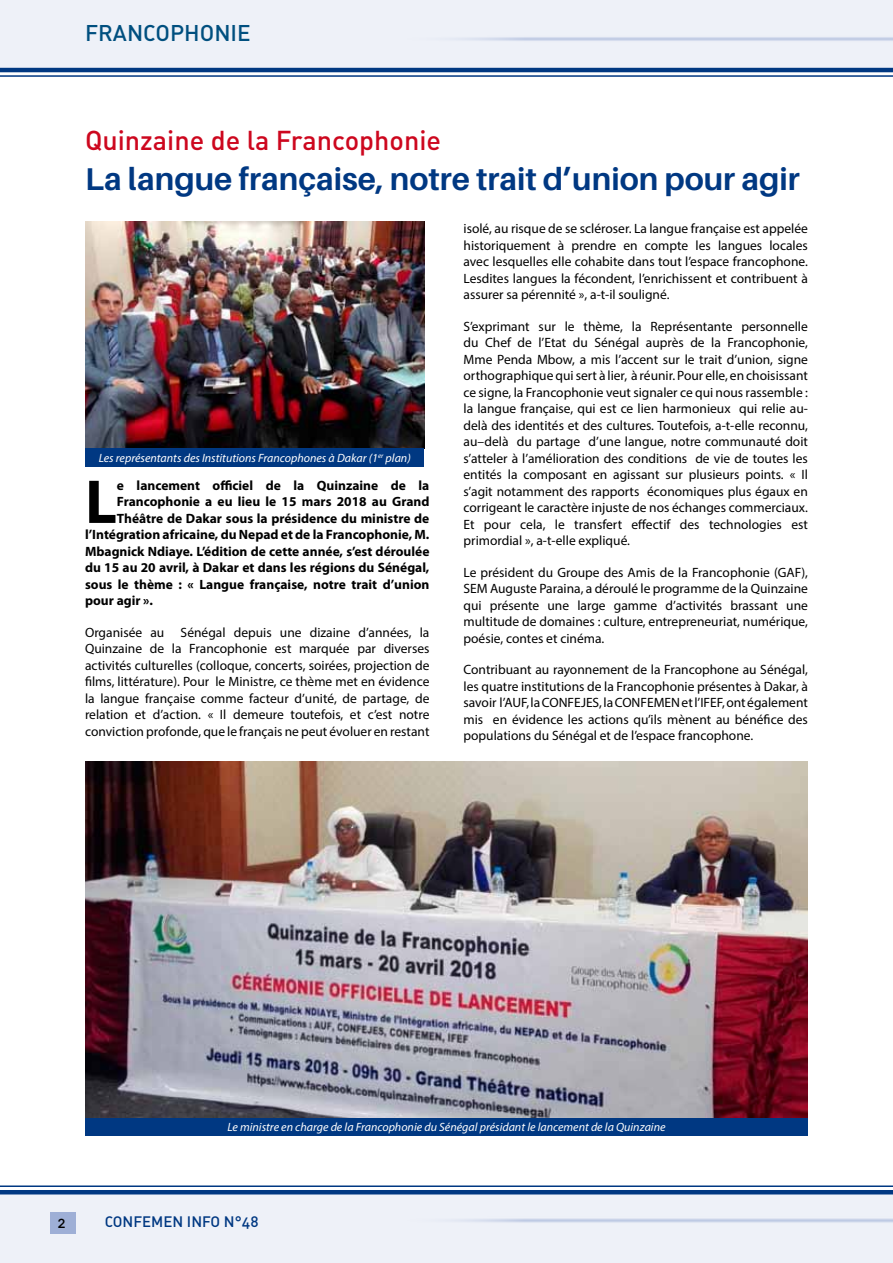
<style>
.page{position:relative;width:893px;height:1263px;background:#fff}
.page>*{position:absolute;margin:0;border:0;box-sizing:border-box;transform-origin:0 0}
.t1{font:700 62.4px "Myriad Pro";color:#000}
.t2{font:700 31.5px "Aileron";color:#003882}
.t3{font:27px "DIN Medium Alternate";color:#cd071e}
.t4{font:22.5px "DIN Medium Alternate";color:#004f7f}
.t5{font:15px "DIN Medium Alternate";color:#003882}
.t6{font:15px "DIN Medium Alternate";color:#000}
.t7{font:13.5px/16.5px "Myriad Pro";color:#000;text-align:justify}
.t8{font:700 13.5px "Myriad Pro";color:#000}
.t9{font:italic 12px "Myriad Pro";color:#fff}
</style>
<div class="page">
<div style="left:0;top:1194px;width:893px;height:69px;background:#eef1f8"></div>
<div style="left:51px;top:1213px;width:25px;height:21px;background:#9eafd6"></div>
<div style="left:0;top:0;width:893px;height:71px;background:#eef1f8"></div>
<svg style="left:458px;top:37px;width:435px;height:4px;background:#ced6ea"></svg>
<svg style="left:455px;top:1218px;width:438px;height:5px"></svg>
<hr style="left:0;top:68px;width:893px;height:4px;background:#003882">
<hr style="left:0;top:75px;width:893px;height:2px;background:#003882">
<hr style="left:0;top:1185px;width:893px;height:2px;background:#003882">
<hr style="left:0;top:1190px;width:893px;height:4px;background:#003882">
<img style="left:85px;top:761px;width:723px;height:357px">
<div style="left:85px;top:1118px;width:723px;height:17px;background:#003882"></div>
<img style="left:85px;top:222px;width:339px;height:227px">
<div style="left:85px;top:449px;width:339px;height:18px;background:#003882"></div>
<h3 class="t4" style="left:85px;top:19px;width:57px">Franco</h3>
<h3 class="t4" style="left:170px;top:19px;width:43px">phonie</h3>
<h3 class="t3" style="left:85px;top:123px;width:357px">Quinzaine de la Francophonie</h3>
<h2 class="t2" style="left:85px;top:162px;width:716px">La langue française, notre trait d’union pour agir</h2>
<p class="t9" style="left:99px;top:451px;width:313px">Les représentants des Institutions Francophones à Dakar (1<sup>er</sup> plan)</p>
<h1 class="t1" style="left:85px;top:461px;width:33px">L</h1>
<p class="t8" style="left:117px;top:477px;width:314px">e lancement officiel de la Quinzaine de la</p>
<p class="t8" style="left:117px;top:493px;width:314px">Francophonie a eu lieu le 15 mars 2018 au Grand</p>
<p class="t8" style="left:117px;top:509px;width:314px">Théâtre de Dakar sous la présidence du ministre de</p>
<p class="t8" style="left:85px;top:526px;width:346px">l’Intégration africaine, du Nepad et de la Francophonie, M.</p>
<p class="t8" style="left:85px;top:542px;width:346px">Mbagnick Ndiaye. L’édition de cette année, s’est déroulée</p>
<p class="t8" style="left:85px;top:559px;width:346px">du 15 au 20 avril, à Dakar et dans les régions du Sénégal,</p>
<p class="t8" style="left:85px;top:575px;width:346px">sous le thème : « Langue française, notre trait d’union</p>
<p class="t8" style="left:85px;top:592px;width:69px">pour agir ».</p>
<p class="t7" style="left:85px;top:624px;width:346px">Organisée au Sénégal depuis une dizaine d’années, la Quinzaine de la Francophonie est marquée par diverses activités culturelles (colloque, concerts, soirées, projection de films, littérature). Pour le Ministre, ce thème met en évidence la langue française comme facteur d’unité, de partage, de relation et d’action. « Il demeure toutefois, et c’est notre conviction profonde, que le français ne peut évoluer en restant</p>
<p class="t7" style="left:463px;top:220px;width:346px">isolé, au risque de se scléroser. La langue française est appelée historiquement à prendre en compte les langues locales avec lesquelles elle cohabite dans tout l’espace francophone.<br>Lesdites langues la fécondent, l’enrichissent et contribuent à assurer sa pérennité », a-t-il souligné.</p>
<p class="t7" style="left:463px;top:318px;width:346px">S’exprimant sur le thème, la Représentante personnelle du Chef de l’Etat du Sénégal auprès de la Francophonie, Mme Penda Mbow, a mis l’accent sur le trait d’union, signe orthographique qui sert à lier, à réunir. Pour elle, en choisissant ce signe, la Francophonie veut signaler ce qui nous rassemble : la langue française, qui est ce lien harmonieux qui relie au&shy;delà des identités et des cultures. Toutefois, a-t-elle reconnu, au–delà du partage d’une langue, notre communauté doit s’atteler à l’amélioration des conditions de vie de toutes les entités la composant en agissant sur plusieurs points. « Il s’agit notamment des rapports économiques plus égaux en corrigeant le caractère injuste de nos échanges commerciaux.<br>Et pour cela, le transfert effectif des technologies est primordial », a-t-elle expliqué.</p>
<p class="t7" style="left:463px;top:564px;width:346px">Le président du Groupe des Amis de la Francophonie (GAF), SEM Auguste Paraina, a déroulé le programme de la Quinzaine qui présente une large gamme d’activités brassant une multitude de domaines : culture, entrepreneuriat, numérique, poésie, contes et cinéma.</p>
<p class="t7" style="left:463px;top:661px;width:346px">Contribuant au rayonnement de la Francophone au Sénégal, les quatre institutions de la Francophonie présentes à Dakar, à savoir l’AUF, la CONFEJES, la CONFEMEN et l’IFEF, ont également mis en évidence les actions qu’ils mènent au bénéfice des populations du Sénégal et de l’espace francophone.</p>
<p class="t9" style="left:227px;top:1120px;width:440px">Le ministre en charge de la Francophonie du Sénégal présidant le lancement de la Quinzaine</p>
<p class="t6" style="left:58px;top:1213px;width:9px">2</p>
<p class="t5" style="left:105px;top:1212px;width:155px">CONFEMEN INFO N°48</p>
</div>
